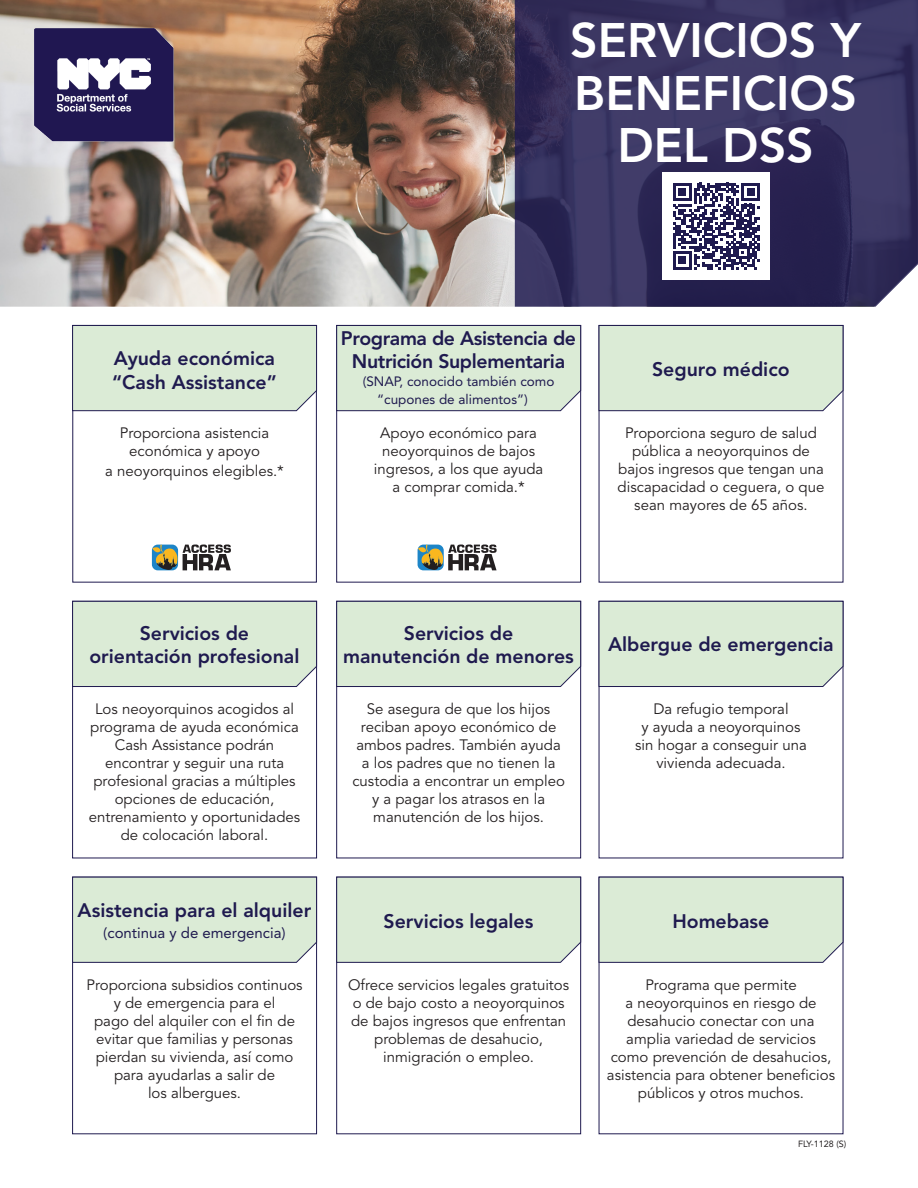
<style>
.page{position:relative;width:918px;height:1188px;background:#fff}
.page>*{position:absolute;margin:0;border:0;box-sizing:border-box;transform-origin:0 0}
.t1{font:800 48px/52.5px "Avenir LT Std";color:#fff;text-align:center}
.t2{font:800 19.5px/23.4px "Avenir LT Std";color:#1f1a4f;text-align:center}
.t3{font:800 19.5px/23.4px "Avenir LT Std";letter-spacing:-.02em;color:#1f1a4f;text-align:center}
.t4{font:15px/18px "Avenir LT Std";color:#231f20;text-align:center}
.t5{font:15px "Avenir LT Std";color:#1f1a4f}
.t6{font:13.5px/18px "Avenir LT Std";color:#1f1a4f}
.t7{font:9px "Avenir LT Std";color:#231f20}
</style>
<div class="page">
<img style="left:0;top:0;width:515px;height:307px">
<svg style="left:515px;top:0;width:403px;height:307px;background:#37325f"></svg>
<div style="left:72px;top:325px;width:245px;height:86px;background:#dbebd6"></div>
<div style="left:336px;top:325px;width:245px;height:86px;background:#dbebd6"></div>
<div style="left:598px;top:325px;width:246px;height:86px;background:#dbebd6"></div>
<div style="left:72px;top:601px;width:245px;height:86px;background:#dbebd6"></div>
<div style="left:336px;top:601px;width:245px;height:86px;background:#dbebd6"></div>
<div style="left:598px;top:601px;width:246px;height:86px;background:#dbebd6"></div>
<svg style="left:72px;top:876px;width:245px;height:87px;background:#d2e1d0"></svg>
<svg style="left:336px;top:876px;width:245px;height:87px;background:#d3e1d0"></svg>
<svg style="left:598px;top:876px;width:246px;height:87px;background:#d4e3d1"></svg>
<svg style="left:152px;top:545px;width:79px;height:25px"></svg>
<svg style="left:418px;top:545px;width:79px;height:25px"></svg>
<img style="left:34px;top:28px;width:139px;height:114px">
<div style="left:662px;top:172px;width:108px;height:108px;background:#fff"></div>
<svg style="left:673px;top:183px;width:87px;height:87px"></svg>
<h1 class="t1" style="left:570px;top:15px;width:292px">SERVICIOS Y<br>BENEFICIOS<br>DEL DSS</h1>
<h2 class="t2" style="left:112px;top:347px;width:166px;text-align:left">Ayuda económica “Cash Assistance”</h2>
<p class="t4" style="left:120px;top:425px;width:151px">Proporciona asistencia económica y apoyo</p>
<p class="t4" style="left:105px;top:462px;width:180px">a neoyorquinos elegibles.*</p>
<h2 class="t3" style="left:341px;top:327px;width:237px">Programa de Asistencia de<br>Nutrición Suplementaria</h2>
<p class="t6" style="left:377px;top:373px;width:179px;text-indent:-15px">(SNAP, conocido también como “cupones de alimentos”)</p>
<p class="t4" style="left:374px;top:425px;width:171px">Apoyo económico para neoyorquinos de bajos ingresos, a los que ayuda a comprar comida.*</p>
<h2 class="t2" style="left:652px;top:358px;width:139px">Seguro médico</h2>
<p class="t4" style="left:618px;top:425px;width:208px">Proporciona seguro de salud pública a neoyorquinos de bajos ingresos que tengan una discapacidad o ceguera, o que sean mayores de 65 años.</p>
<h2 class="t2" style="left:89px;top:621px;width:212px">Servicios de orientación profesional</h2>
<p class="t4" style="left:89px;top:701px;width:213px">Los neoyorquinos acogidos al programa de ayuda económica<br>Cash Assistance podrán encontrar y seguir una ruta profesional gracias a múltiples opciones de educación, entrenamiento y oportunidades de colocación laboral.</p>
<h2 class="t2" style="left:78px;top:899px;width:235px">Asistencia para el alquiler</h2>
<p class="t5" style="left:103px;top:924px;width:184px">(continua y de emergencia)</p>
<p class="t4" style="left:87px;top:976px;width:218px">Proporciona subsidios continuos y de emergencia para el<br>pago del alquiler con el fin de evitar que familias y personas pierdan su vivienda, así como para ayudarlas a salir de<br>los albergues.</p>
<h2 class="t2" style="left:343px;top:621px;width:232px">Servicios de manutención de menores</h2>
<p class="t4" style="left:352px;top:701px;width:214px">Se asegura de que los hijos reciban apoyo económico de ambos padres. También ayuda a los padres que no tienen la custodia a encontrar un empleo y a pagar los atrasos en la manutención de los hijos.</p>
<h2 class="t2" style="left:384px;top:910px;width:151px">Servicios legales</h2>
<p class="t4" style="left:348px;top:976px;width:223px">Ofrece servicios legales gratuitos o de bajo costo a neoyorquinos de bajos ingresos que enfrentan problemas de desahucio, inmigración o empleo.</p>
<h2 class="t2" style="left:608px;top:632px;width:227px">Albergue de emergencia</h2>
<p class="t4" style="left:635px;top:701px;width:173px">Da refugio temporal<br>y ayuda a neoyorquinos sin hogar a conseguir una vivienda adecuada.</p>
<h2 class="t2" style="left:672px;top:910px;width:99px">Homebase</h2>
<p class="t4" style="left:607px;top:976px;width:230px">Programa que permite<br>a neoyorquinos en riesgo de desahucio conectar con una amplia variedad de servicios como prevención de desahucios, asistencia para obtener beneficios públicos y otros muchos.</p>
<p class="t7" style="left:798px;top:1139px;width:50px">FLY-1128 (S)</p>
</div>
